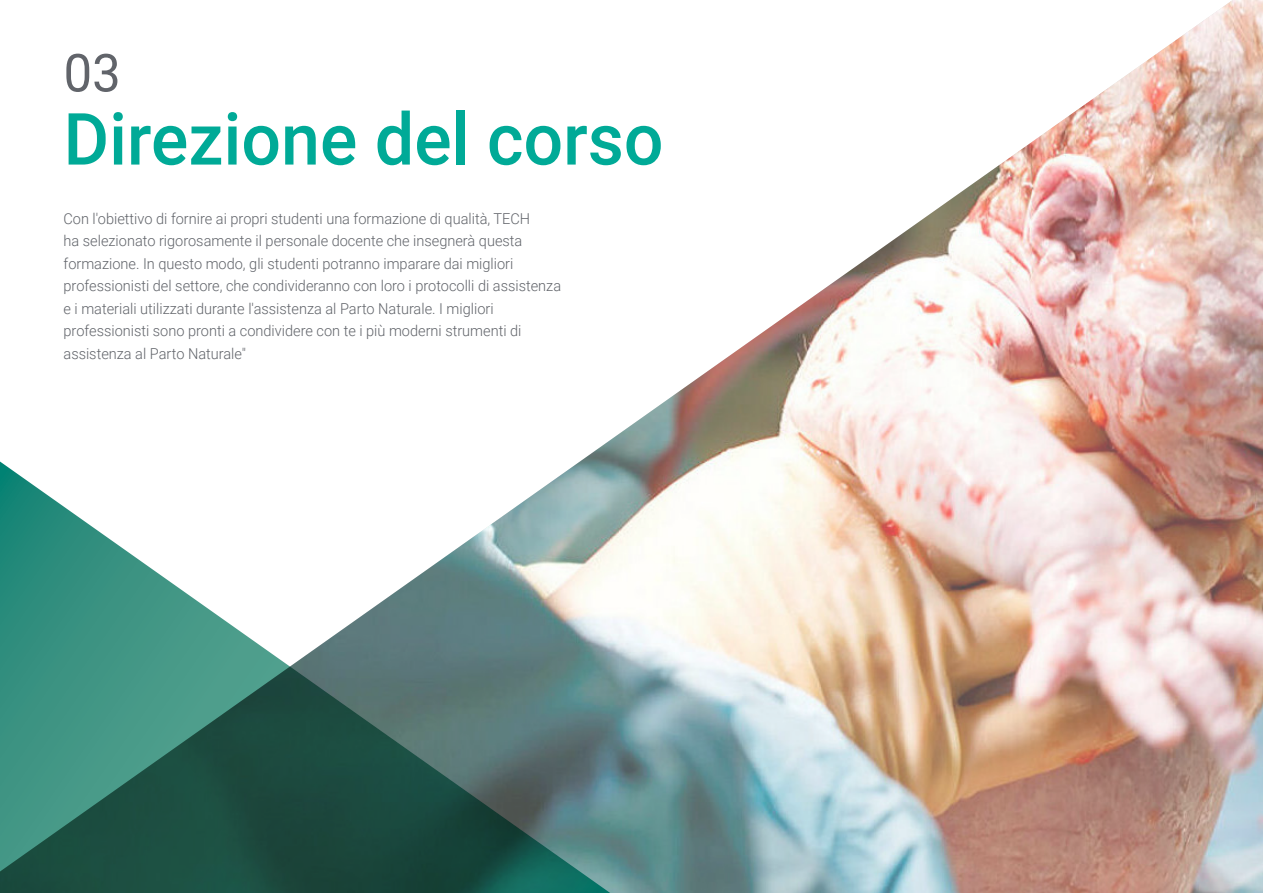
<style>
.page{position:relative;width:1263px;height:893px;background:#fff}
.page>*{position:absolute;margin:0;border:0;box-sizing:border-box;transform-origin:0 0}
.t1{font:500 72px "Roboto";color:#00aa97}
.t2{font:52.5px "Roboto";color:#61646a}
.t3{font:300 15px/22.5px "Roboto";color:#61646a}
</style>
<div class="page">
<img style="left:602px;top:0;width:661px;height:893px">
<svg style="left:0;top:446px;width:640px;height:447px"></svg>
<h2 class="t2" style="left:64px;top:36px;width:59px">03</h2>
<h1 class="t1" style="left:64px;top:89px;width:601px">Direzione del corso</h1>
<p class="t3" style="left:64px;top:207px;width:499px">Con l'obiettivo di fornire ai propri studenti una formazione di qualità, TECH<br>ha selezionato rigorosamente il personale docente che insegnerà questa formazione. In questo modo, gli studenti potranno imparare dai migliori professionisti del settore, che condivideranno con loro i protocolli di assistenza e i materiali utilizzati durante l'assistenza al Parto Naturale. I migliori professionisti sono pronti a condividere con te i più moderni strumenti di assistenza al Parto Naturale"</p>
</div>
